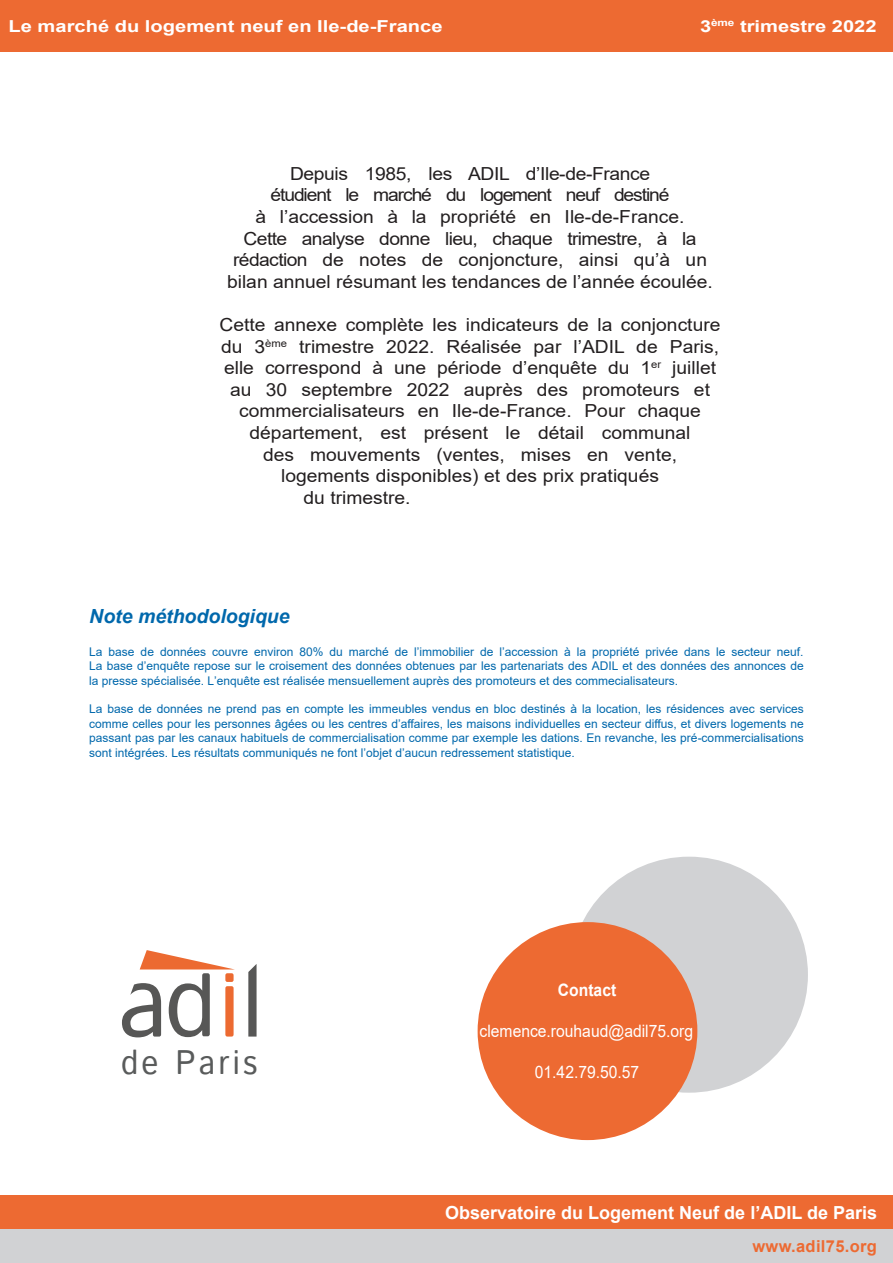
<style>
.page{position:relative;width:893px;height:1263px;background:#fff}
.page>*{position:absolute;margin:0;border:0;box-sizing:border-box;transform-origin:0 0}
.t1{font:33.9px "Istok";letter-spacing:.1em;color:#595b5b;scale:.93 1}
.t2{font:italic 700 19.5px "Arial";color:#0068ac}
.Topo_rond{font:18px "Arial";color:#231f20;scale:1.07 1}
.Topo_rond-2{font:18px/21.6px "Arial";letter-spacing:-.02em;color:#231f20;text-align:center;scale:1.07 1}
.t3{font:700 18px "Arial";color:#fff}
.t4{font:17.1px "Arial";color:#fff;scale:.92 1}
.t5{font:700 17.1px "Arial";color:#fff;scale:.92 1}
.t6{font:700 16.5px "Arial";color:#fff;scale:1.22 1}
.t7{font:700 16.5px "Arial";letter-spacing:.02em;color:#ed6a32}
.note_méthodo{font:12px/14.4px "Arial";color:#0068ac;text-align:justify}
</style>
<div class="page">
<div style="left:0;top:0;width:893px;height:52px;background:#ed6a32"></div>
<div style="left:0;top:1229px;width:893px;height:34px;background:#d1d2d4"></div>
<div style="left:0;top:1196px;width:893px;height:33px;background:#ed6a32"></div>
<div style="left:570px;top:857px;width:238px;height:236px;background:#d1d2d4;border-radius:50%"></div>
<div style="left:478px;top:922px;width:219px;height:218px;background:#ed6a32;border-radius:50%"></div>
<svg style="left:122px;top:950px;width:113px;height:87px"></svg>
<svg style="left:248px;top:964px;width:9px;height:72px"></svg>
<p class="t6" style="left:9px;top:14px;width:357px">Le marché du logement neuf en Ile-de-France</p>
<p class="t6" style="left:700px;top:14px;width:146px">3<sup>ème</sup> trimestre 2022</p>
<p class="Topo_rond-2" style="left:227px;top:163px;width:456px">Depuis 1985, les ADIL d’Ile-de-France<br>étudient le marché du logement neuf destiné<br>à l’accession à la propriété en Ile-de-France.<br>Cette analyse donne lieu, chaque trimestre, à la rédaction de notes de conjoncture, ainsi qu’à un bilan annuel résumant les tendances de l’année écoulée.</p>
<p class="Topo_rond" style="left:220px;top:312px;width:470px">Cette annexe complète les indicateurs de la conjoncture</p>
<p class="Topo_rond" style="left:221px;top:334px;width:467px">du 3<sup>ème</sup> trimestre 2022. Réalisée par l’ADIL de Paris,</p>
<p class="Topo_rond" style="left:224px;top:355px;width:461px">elle correspond à une période d’enquête du 1<sup>er</sup> juillet</p>
<p class="Topo_rond" style="left:230px;top:377px;width:450px">au 30 septembre 2022 auprès des promoteurs et</p>
<p class="Topo_rond" style="left:239px;top:399px;width:433px">commercialisateurs en Ile-de-France. Pour chaque</p>
<p class="Topo_rond" style="left:250px;top:420px;width:414px">département, est présent le détail communal</p>
<p class="Topo_rond" style="left:263px;top:442px;width:388px">des mouvements (ventes, mises en vente,</p>
<p class="Topo_rond" style="left:281px;top:463px;width:355px">logements disponibles) et des prix pratiqués</p>
<p class="Topo_rond" style="left:304px;top:485px;width:102px">du trimestre.</p>
<p class="t2" style="left:89px;top:603px;width:202px">Note méthodologique</p>
<p class="note_méthodo" style="left:89px;top:644px;width:716px">La base de données couvre environ 80% du marché de l’immobilier de l’accession à la propriété privée dans le secteur neuf.<br>La base d’enquête repose sur le croisement des données obtenues par les partenariats des ADIL et des données des annonces de la presse spécialisée. L’enquête est réalisée mensuellement auprès des promoteurs et des commecialisateurs.</p>
<p class="note_méthodo" style="left:89px;top:702px;width:716px">La base de données ne prend pas en compte les immeubles vendus en bloc destinés à la location, les résidences avec services comme celles pour les personnes âgées ou les centres d’affaires, les maisons individuelles en secteur diffus, et divers logements ne passant pas par les canaux habituels de commercialisation comme par exemple les dations. En revanche, les pré-commercialisations sont intégrées. Les résultats communiqués ne font l’objet d’aucun redressement statistique.</p>
<p class="t1" style="left:121px;top:1040px;width:148px">de Paris</p>
<p class="t5" style="left:558px;top:978px;width:65px">Contact</p>
<p class="t4" style="left:480px;top:1019px;width:234px">clemence.rouhaud@adil75.org</p>
<p class="t4" style="left:535px;top:1060px;width:115px">01.42.79.50.57</p>
<p class="t3" style="left:445px;top:1200px;width:433px">Observatoire du Logement Neuf de l’ADIL de Paris</p>
<p class="t7" style="left:752px;top:1234px;width:126px">www.adil75.org</p>
</div>
